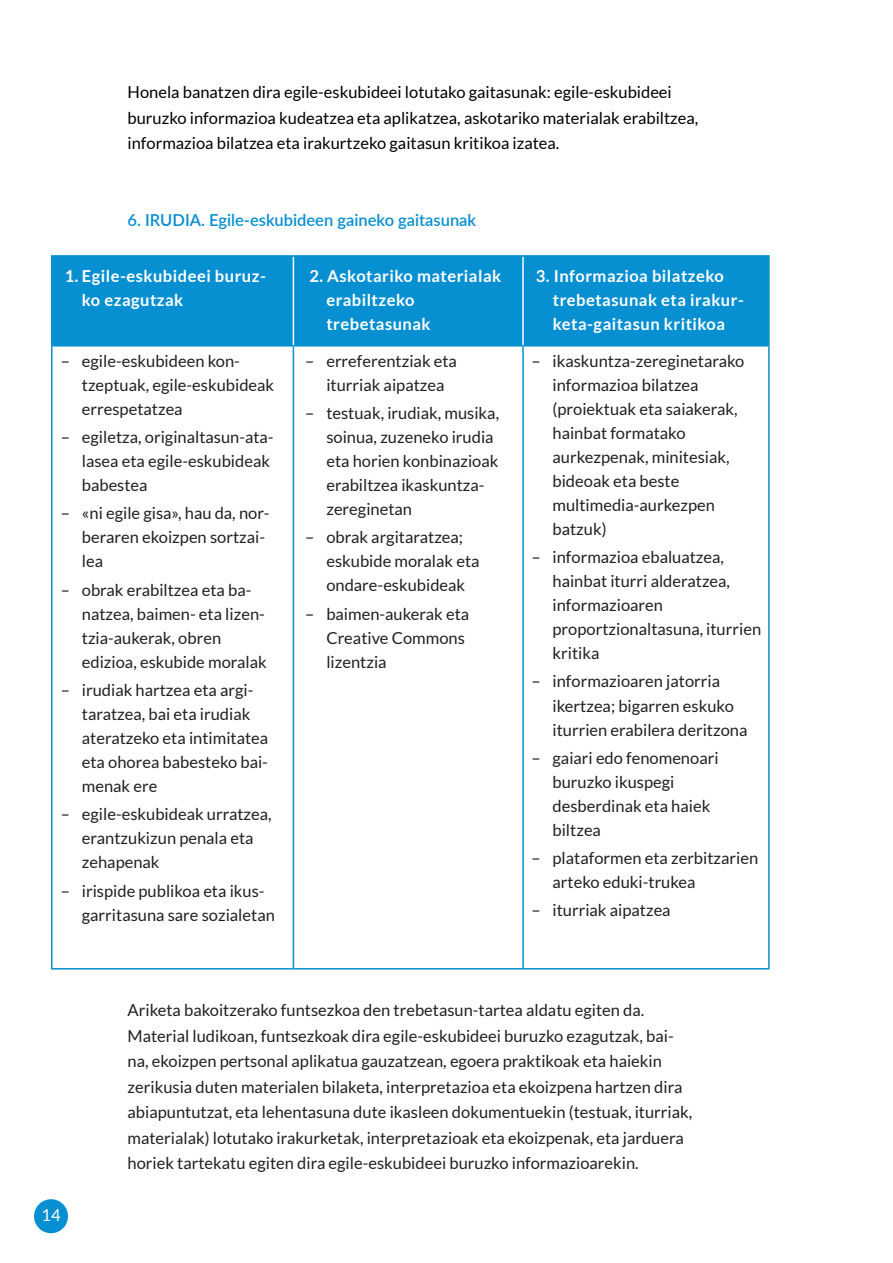
<style>
.page{position:relative;width:893px;height:1263px;background:#fff}
.page>*{position:absolute;margin:0;border:0;box-sizing:border-box;transform-origin:0 0}
.leipis{font:16.5px/24px "Lato";color:#231f20}
.t1{font:16.5px/25.5px "Lato";color:#000}
.Heading_2{font:700 16.5px/24px "Lato";letter-spacing:.03em;color:#fff}
.leipis-2{font:600 16.5px "Lato";color:#068fd1}
.t2{font:16.5px "Lato";color:#fff}
</style>
<div class="page">
<div style="left:34px;top:1199px;width:34px;height:34px;background:#068fd1;border-radius:50%"></div>
<div style="left:53px;top:257px;width:715px;height:88px;background:#068fd1"></div>
<hr style="left:51px;top:347px;width:2px;height:621px;background:#068fd1">
<hr style="left:293px;top:347px;width:1px;height:621px;background:#068fd1">
<hr style="left:522px;top:347px;width:2px;height:621px;background:#068fd1">
<hr style="left:768px;top:347px;width:2px;height:621px;background:#068fd1">
<hr style="left:51px;top:968px;width:242px;height:1px;background:#068fd1">
<hr style="left:293px;top:968px;width:230px;height:1px;background:#068fd1">
<hr style="left:523px;top:968px;width:247px;height:1px;background:#068fd1">
<hr style="left:293px;top:257px;width:1px;height:88px;background:#fff">
<hr style="left:522px;top:257px;width:2px;height:88px;background:#fff">
<hr style="left:51px;top:255px;width:242px;height:2px;background:#068fd1">
<hr style="left:51px;top:257px;width:2px;height:88px;background:#068fd1">
<hr style="left:293px;top:255px;width:230px;height:2px;background:#068fd1">
<hr style="left:523px;top:255px;width:247px;height:2px;background:#068fd1">
<hr style="left:768px;top:257px;width:2px;height:88px;background:#068fd1">
<hr style="left:51px;top:345px;width:242px;height:2px;background:#068fd1">
<hr style="left:293px;top:345px;width:230px;height:2px;background:#068fd1">
<hr style="left:523px;top:345px;width:247px;height:2px;background:#068fd1">
<p class="t1" style="left:128px;top:79px;width:572px">Honela banatzen dira egile-eskubideei lotutako gaitasunak: egile-eskubideei buruzko informazioa kudeatzea eta aplikatzea, askotariko materialak erabiltzea, informazioa bilatzea eta irakurtzeko gaitasun kritikoa izatea.</p>
<p class="leipis-2" style="left:128px;top:208px;width:350px">6. IRUDIA. Egile-eskubideen gaineko gaitasunak</p>
<p class="Heading_2" style="left:82px;top:264px;width:186px;text-indent:-17px">1. Egile-eskubideei buruz&shy;ko ezagutzak</p>
<p class="leipis" style="left:82px;top:349px;width:194px;text-indent:-21px">– egile-eskubideen kon&shy;tzeptuak, egile-eskubideak errespetatzea</p>
<p class="leipis" style="left:82px;top:425px;width:193px;text-indent:-21px">– egiletza, originaltasun-ata&shy;lasea eta egile-eskubideak babestea</p>
<p class="leipis" style="left:82px;top:501px;width:189px;text-indent:-21px">– «ni egile gisa», hau da, nor&shy;beraren ekoizpen sortzai&shy;lea</p>
<p class="leipis" style="left:82px;top:578px;width:186px;text-indent:-21px">– obrak erabiltzea eta ba&shy;natzea, baimen- eta lizen&shy;tzia-aukerak, obren edizioa, eskubide moralak</p>
<p class="leipis" style="left:82px;top:678px;width:188px;text-indent:-21px">– irudiak hartzea eta argi&shy;taratzea, bai eta irudiak ateratzeko eta intimitatea eta ohorea babesteko bai&shy;menak ere</p>
<p class="leipis" style="left:82px;top:802px;width:191px;text-indent:-21px">– egile-eskubideak urratzea, erantzukizun penala eta zehapenak</p>
<p class="leipis" style="left:82px;top:878px;width:195px;text-indent:-21px">– irispide publikoa eta ikus&shy;garritasuna sare sozialetan</p>
<p class="Heading_2" style="left:326px;top:264px;width:176px;text-indent:-17px">2. Askotariko materialak erabiltzeko trebetasunak</p>
<p class="leipis" style="left:305px;top:349px;width:153px;text-align:center">– erreferentziak eta iturriak aipatzea</p>
<p class="leipis" style="left:326px;top:401px;width:174px;text-indent:-21px">– testuak, irudiak, musika, soinua, zuzeneko irudia eta horien konbinazioak erabiltzea ikaskuntza&shy;zereginetan</p>
<p class="leipis" style="left:326px;top:525px;width:155px;text-indent:-21px">– obrak argitaratzea; eskubide moralak eta ondare-eskubideak</p>
<p class="leipis" style="left:326px;top:602px;width:144px;text-indent:-21px">– baimen-aukerak eta<br>Creative Commons lizentzia</p>
<p class="Heading_2" style="left:553px;top:264px;width:193px;text-indent:-17px">3. Informazioa bilatzeko trebetasunak eta irakur&shy;keta-gaitasun kritikoa</p>
<p class="leipis" style="left:552px;top:349px;width:193px;text-indent:-21px">– ikaskuntza-zereginetarako informazioa bilatzea (proiektuak eta saiakerak, hainbat formatako aurkezpenak, minitesiak, bideoak eta beste multimedia-aurkezpen batzuk)</p>
<p class="leipis" style="left:552px;top:545px;width:210px;text-indent:-21px">– informazioa ebaluatzea, hainbat iturri alderatzea, informazioaren proportzionaltasuna, iturrien kritika</p>
<p class="leipis" style="left:552px;top:669px;width:196px;text-indent:-21px">– informazioaren jatorria ikertzea; bigarren eskuko iturrien erabilera deritzona</p>
<p class="leipis" style="left:552px;top:746px;width:168px;text-indent:-21px">– gaiari edo fenomenoari buruzko ikuspegi desberdinak eta haiek biltzea</p>
<p class="leipis" style="left:552px;top:846px;width:207px;text-indent:-21px">– plataformen eta zerbitzarien arteko eduki-trukea</p>
<p class="leipis" style="left:531px;top:898px;width:141px">– iturriak aipatzea</p>
<p class="t2" style="left:41px;top:1206px;width:21px">14</p>
<p class="leipis" style="left:128px;top:998px;width:518px">Ariketa bakoitzerako funtsezkoa den trebetasun-tartea aldatu egiten da.</p>
<p class="leipis" style="left:128px;top:1023px;width:566px;line-height:25.5px">Material ludikoan, funtsezkoak dira egile-eskubideei buruzko ezagutzak, bai&shy;na, ekoizpen pertsonal aplikatua gauzatzean, egoera praktikoak eta haiekin zerikusia duten materialen bilaketa, interpretazioa eta ekoizpena hartzen dira abiapuntutzat, eta lehentasuna dute ikasleen dokumentuekin (testuak, iturriak, materialak) lotutako irakurketak, interpretazioak eta ekoizpenak, eta jarduera horiek tartekatu egiten dira egile-eskubideei buruzko informazioarekin.</p>
</div>
